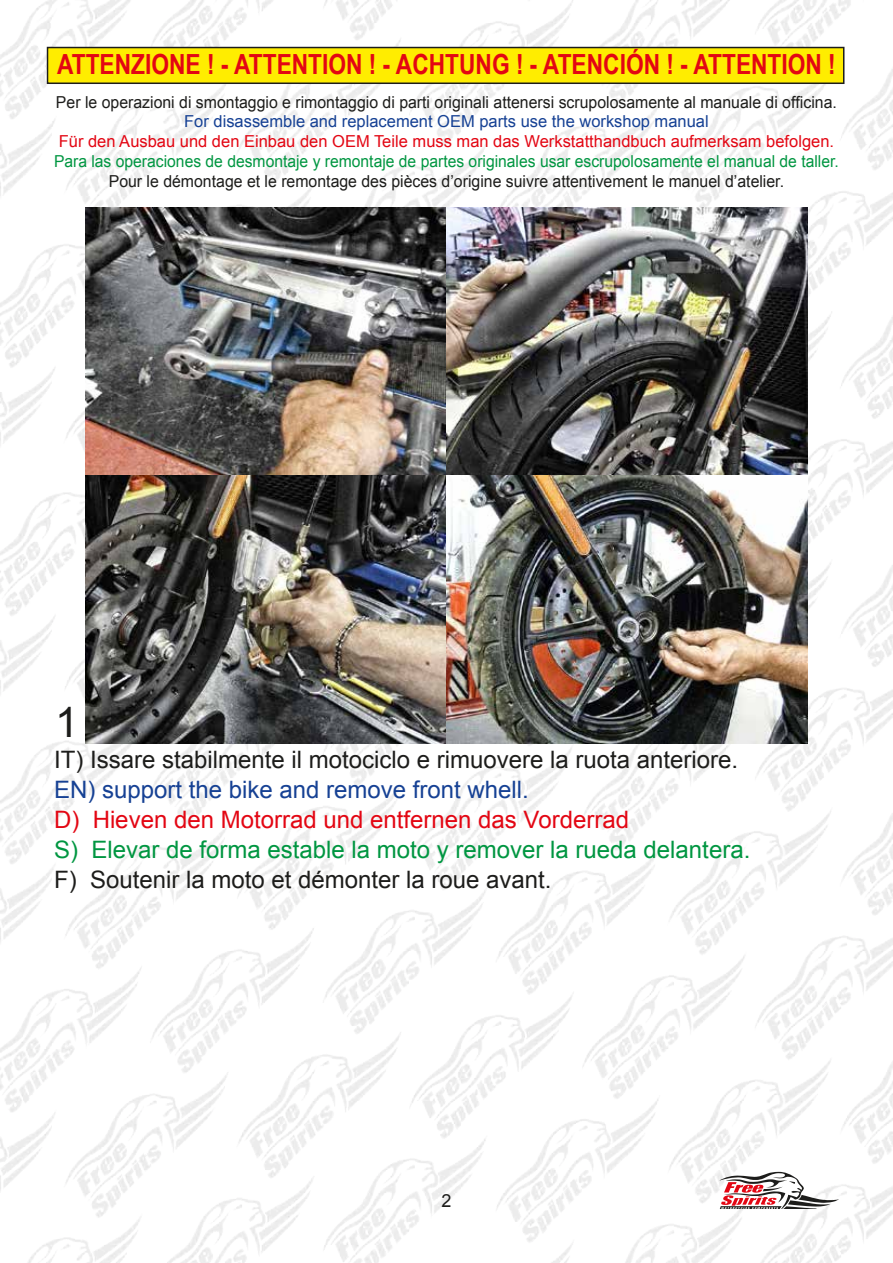
<style>
.page{position:relative;width:893px;height:1263px;background:#fff}
.page>*{position:absolute;margin:0;border:0;box-sizing:border-box;transform-origin:0 0}
.t1{font:42px "Arial";color:#1d1d1b}
.t2{font:700 27.75px "Arial Narrow";color:#e30613}
.t3{font:24px "Arial";color:#1d1d1b}
.t4{font:24px "Arial";color:#009641}
.t5{font:24px "Arial";color:#e30613}
.t6{font:24px "Arial";color:#164194}
.t7{font:18px "Arial";color:#1d1d1b}
.t8{font:16.5px "Arial";color:#1d1d1b;scale:.96 1}
.t9{font:16.5px "Arial";color:#009641;scale:.95 1}
.t10{font:16.5px "Arial";color:#e30613}
.t11{font:16.5px "Arial";color:#164194}
</style>
<div class="page">
<img style="left:0;top:0;width:893px;height:1262px">
<svg style="left:719px;top:1172px;width:120px;height:37px"></svg>
<div style="left:48px;top:48px;width:796px;height:35px;background:#ffed00"></div>
<div style="left:47px;top:47px;width:797px;height:37px;border:2px solid #1d1d1b"></div>
<img style="left:85px;top:207px;width:723px;height:536px">
<h2 class="t2" style="left:57px;top:43px;width:502px">ATTENZIONE ! - ATTENTION ! - ACHTUNG ! - ATEN</h2>
<h2 class="t2" style="left:603px;top:43px;width:234px">CIÓN ! - ATTENTION !</h2>
<p class="t8" style="left:56px;top:91px;width:815px">Per le operazioni di smontaggio e rimontaggio di parti originali attenersi scrupolosamente al manuale di officina.</p>
<p class="t11" style="left:184px;top:111px;width:526px">For disassemble and replacement OEM parts use the workshop manual</p>
<p class="t10" style="left:59px;top:131px;width:777px">Für den Ausbau und den Einbau den OEM Teile muss man das Werkstatthandbuch aufmerksam befolgen.</p>
<p class="t9" style="left:54px;top:150px;width:828px">Para las operaciones de desmontaje y remontaje de partes originales usar escrupolosamente el manual de taller.</p>
<p class="t8" style="left:109px;top:170px;width:705px">Pour le démontage et le remontage des pièces d’origine suivre attentivement le manuel d’atelier.</p>
<h1 class="t1" style="left:55px;top:695px;width:25px">1</h1>
<h3 class="t3" style="left:54px;top:744px;width:686px">IT) Issare stabilmente il motociclo e rimuovere la ruota anteriore.</h3>
<h3 class="t6" style="left:54px;top:774px;width:476px">EN) support the bike and remove front whell.</h3>
<h3 class="t5" style="left:54px;top:804px;width:576px">D) Hieven den Motorrad und entfernen das Vorderrad</h3>
<h3 class="t4" style="left:54px;top:834px;width:698px">S) Elevar de forma estable la moto y remover la rueda delantera.</h3>
<h3 class="t3" style="left:54px;top:864px;width:499px">F) Soutenir la moto et démonter la roue avant.</h3>
<p class="t7" style="left:441px;top:1189px;width:12px">2</p>
</div>
